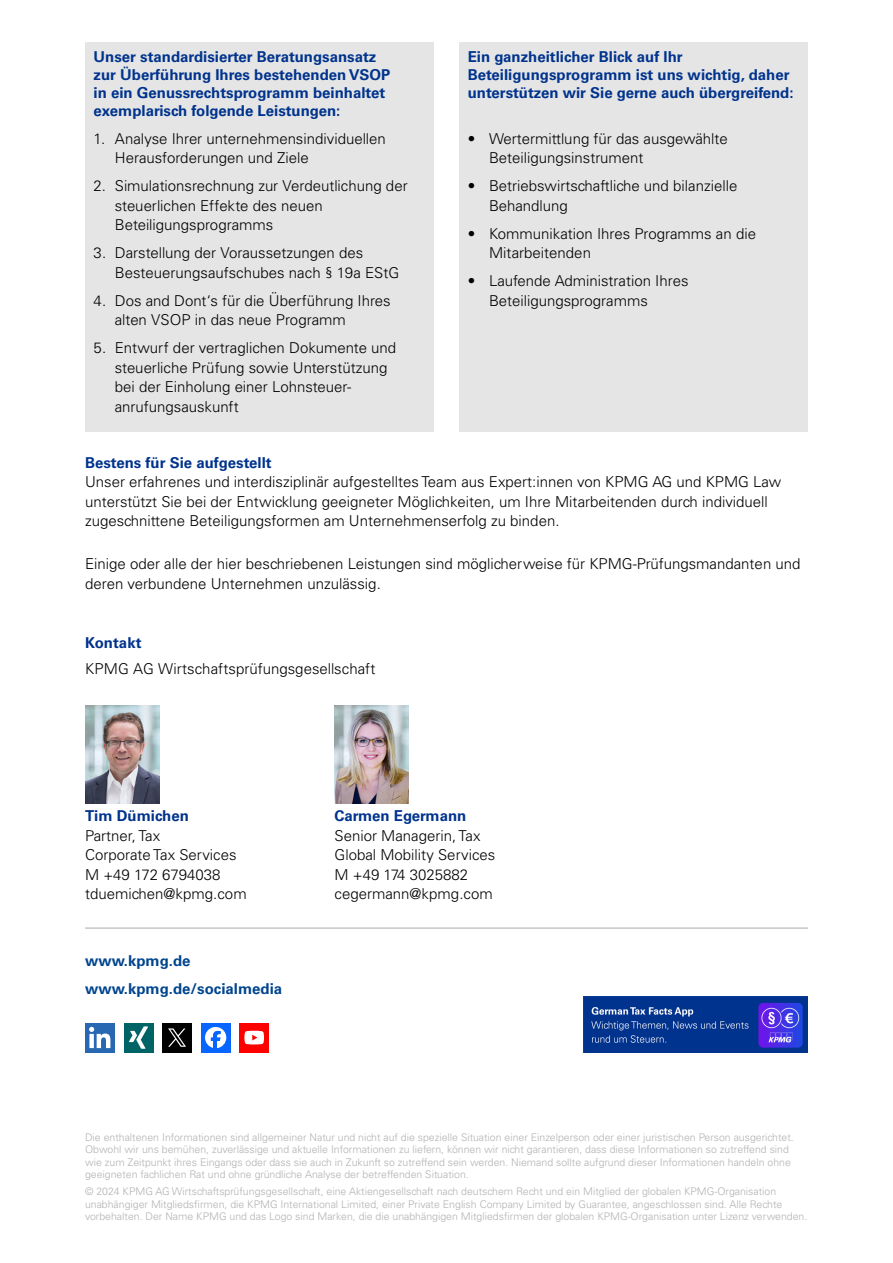
<style>
.page{position:relative;width:893px;height:1263px;background:#fff}
.page>*{position:absolute;margin:0;border:0;box-sizing:border-box;transform-origin:0 0}
.t1{font:300 15px/19.5px "Univers LT Std";color:#000}
.t2{font:700 15px "Univers LT Std";color:#00338d}
.t3{font:700 15px/27.2px "Univers LT Std";color:#00458f}
.t4{font:300 10.5px/12.6px "Univers LT Std";color:#b2b2b2}
</style>
<div class="page">
<img style="left:85px;top:705px;width:74px;height:98px">
<img style="left:334px;top:705px;width:75px;height:98px">
<div style="left:459px;top:43px;width:349px;height:389px;background:#e5e5e5"></div>
<div style="left:85px;top:43px;width:349px;height:389px;background:#e5e5e5"></div>
<div style="left:162px;top:1023px;width:30px;height:29px;background:#000"></div>
<svg style="left:168px;top:1028px;width:18px;height:19px"></svg>
<div style="left:124px;top:1023px;width:29px;height:29px;background:#006466"></div>
<svg style="left:129px;top:1026px;width:19px;height:23px"></svg>
<div style="left:85px;top:1023px;width:30px;height:29px;background:#2867b2"></div>
<svg style="left:89px;top:1027px;width:21px;height:21px"></svg>
<div style="left:239px;top:1023px;width:30px;height:29px;background:#f00"></div>
<svg style="left:244px;top:1031px;width:20px;height:13px"></svg>
<div style="left:201px;top:1023px;width:30px;height:29px;background:#0866ff"></div>
<svg style="left:205px;top:1027px;width:21px;height:21px"></svg>
<hr style="left:85px;top:927px;width:723px;height:2px;background:#c5c6c6">
<img style="left:584px;top:997px;width:224px;height:55px">
<p class="t2" style="left:94px;top:48px;width:284px">Unser standardisierter Beratungsansatz</p>
<p class="t2" style="left:468px;top:48px;width:216px">Ein ganzheitlicher Blick auf Ihr</p>
<p class="t2" style="left:94px;top:66px;width:298px">zur Überführung Ihres bestehenden VSOP</p>
<p class="t2" style="left:468px;top:66px;width:323px">Beteiligungsprogramm ist uns wichtig, daher</p>
<p class="t2" style="left:94px;top:84px;width:293px">in ein Genussrechtsprogramm beinhaltet</p>
<p class="t2" style="left:468px;top:84px;width:327px">unterstützen wir Sie gerne auch übergreifend:</p>
<p class="t2" style="left:94px;top:102px;width:248px">exemplarisch folgende Leistungen:</p>
<p class="t1" style="left:94px;top:129px;width:294px">1. Analyse Ihrer unternehmensindividuellen</p>
<p class="t1" style="left:468px;top:129px;width:262px">• Wertermittlung für das ausgewählte</p>
<p class="t1" style="left:115px;top:148px;width:196px">Herausforderungen und Ziele</p>
<p class="t1" style="left:489px;top:148px;width:156px">Beteiligungsinstrument</p>
<p class="t1" style="left:94px;top:176px;width:316px">2. Simulationsrechnung zur Verdeutlichung der</p>
<p class="t1" style="left:468px;top:176px;width:271px">• Betriebswirtschaftliche und bilanzielle</p>
<p class="t1" style="left:115px;top:196px;width:209px">steuerlichen Effekte des neuen</p>
<p class="t1" style="left:489px;top:196px;width:80px">Behandlung</p>
<p class="t1" style="left:115px;top:215px;width:160px">Beteiligungsprogramms</p>
<p class="t1" style="left:468px;top:224px;width:290px">• Kommunikation Ihres Programms an die</p>
<p class="t1" style="left:94px;top:243px;width:271px">3. Darstellung der Voraussetzungen des</p>
<p class="t1" style="left:489px;top:243px;width:103px">Mitarbeitenden</p>
<p class="t1" style="left:115px;top:263px;width:286px">Besteuerungsaufschubes nach § 19a EStG</p>
<p class="t1" style="left:468px;top:271px;width:222px">• Laufende Administration Ihres</p>
<p class="t1" style="left:94px;top:291px;width:299px">4. Dos and Dont‘s für die Überführung Ihres</p>
<p class="t1" style="left:489px;top:291px;width:160px">Beteiligungsprogramms</p>
<p class="t1" style="left:115px;top:310px;width:233px">alten VSOP in das neue Programm</p>
<p class="t1" style="left:115px;top:338px;width:283px;text-indent:-21px">5. Entwurf der vertraglichen Dokumente und steuerliche Prüfung sowie Unterstützung bei der Einholung einer Lohnsteuer&shy;anrufungsauskunft</p>
<p class="t2" style="left:85px;top:454px;width:188px">Bestens für Sie aufgestellt</p>
<p class="t1" style="left:85px;top:472px;width:698px">Unser erfahrenes und interdisziplinär aufgestelltes Team aus Expert:innen von KPMG AG und KPMG Law unterstützt Sie bei der Entwicklung geeigneter Möglichkeiten, um Ihre Mitarbeitenden durch individuell zugeschnittene Beteiligungsformen am Unternehmenserfolg zu binden.</p>
<p class="t1" style="left:85px;top:554px;width:717px">Einige oder alle der hier beschriebenen Leistungen sind möglicherweise für KPMG-Prüfungsmandanten und deren verbundene Unternehmen unzulässig.</p>
<p class="t2" style="left:85px;top:634px;width:58px">Kontakt</p>
<p class="t1" style="left:85px;top:659px;width:292px">KPMG AG Wirtschaftsprüfungsgesellschaft</p>
<p class="t2" style="left:85px;top:807px;width:105px">Tim Dümichen</p>
<p class="t1" style="left:85px;top:826px;width:163px">Partner, Tax<br>Corporate Tax Services<br>M +49 172 6794038 tduemichen@kpmg.com</p>
<p class="t3" style="left:85px;top:948px;width:199px">www.kpmg.de www.kpmg.de/socialmedia</p>
<p class="t2" style="left:334px;top:807px;width:133px">Carmen Egermann</p>
<p class="t1" style="left:334px;top:826px;width:162px">Senior Managerin, Tax<br>Global Mobility Services<br>M +49 174 3025882 cegermann@kpmg.com</p>
<p class="t4" style="left:85px;top:1130px;width:710px">Die enthaltenen Informationen sind allgemeiner Natur und nicht auf die spezielle Situation einer Einzelperson oder einer juristischen Person ausgerichtet.<br>Obwohl wir uns bemühen, zuverlässige und aktuelle Informationen zu liefern, können wir nicht garantieren, dass diese Informationen so zutreffend sind wie zum Zeitpunkt ihres Eingangs oder dass sie auch in Zukunft so zutreffend sein werden. Niemand sollte aufgrund dieser Informationen handeln ohne geeigneten fachlichen Rat und ohne gründliche Analyse der betreffenden Situation.</p>
<p class="t4" style="left:85px;top:1185px;width:724px">© 2024 KPMG AG Wirtschaftsprüfungsgesellschaft, eine Aktiengesellschaft nach deutschem Recht und ein Mitglied der globalen KPMG-Organisation unabhängiger Mitgliedsfirmen, die KPMG International Limited, einer Private English Company Limited by Guarantee, angeschlossen sind. Alle Rechte vorbehalten. Der Name KPMG und das Logo sind Marken, die die unabhängigen Mitgliedsfirmen der globalen KPMG-Organisation unter Lizenz verwenden.</p>
</div>
